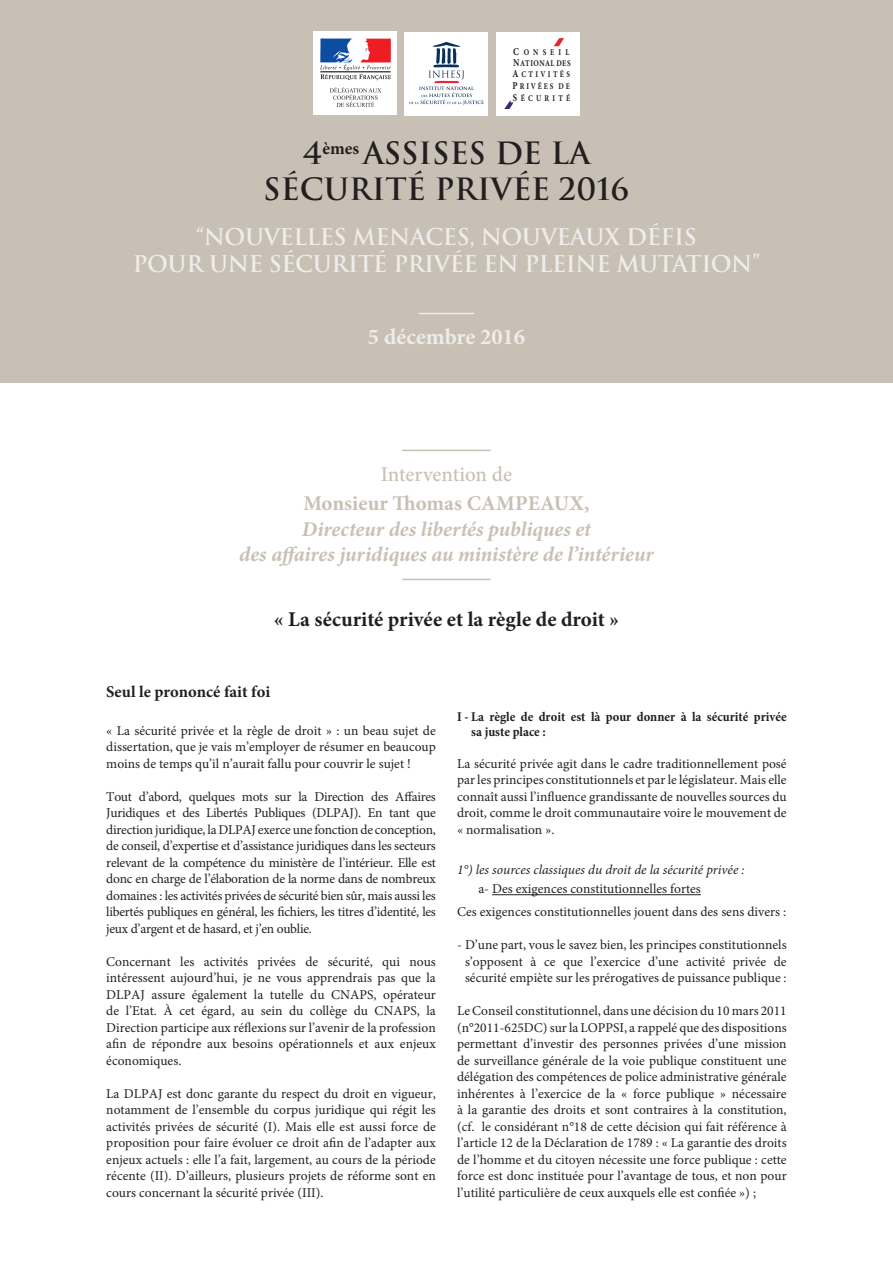
<style>
.page{position:relative;width:893px;height:1263px;background:#fff}
.page>*{position:absolute;margin:0;border:0;box-sizing:border-box;transform-origin:0 0}
.t1{font:700 30px/36px "Trajan";color:#231f20;text-align:center}
.t2{font:700 22.5px/27px "Trajan";letter-spacing:-.02em;color:#efedea;text-align:center}
.t3{font:700 22.5px "Minion Pro";color:#efedea}
.t4{font:italic 700 21px/25.2px "Minion Pro";letter-spacing:-.005em;color:#c8c0b4;text-align:center}
.t5{font:700 21px "Minion Pro";color:#231f20}
.t6{font:700 21px "Minion Pro";color:#c8c0b4}
.t7{font:500 21px "Minion Pro";letter-spacing:-.005em;color:#c8c0b4}
.t8{font:700 16.5px "Minion Pro";color:#231f20}
.t9{font:13.5px/16.5px "Minion Pro";color:#231f20;text-align:justify}
.t10{font:700 condensed 13.5px/15px "Minion Pro";color:#231f20}
.t11{font:italic 13.5px "Minion Pro";color:#231f20}
.t12{font:700 8.85px/11.6px "Minion Pro";letter-spacing:.325em;color:#231f20;scale:.82 1}
.s1{font-size:10.5px}
</style>
<div class="page">
<div style="left:0;top:0;width:893px;height:383px;background:#c8c0b4"></div>
<hr style="left:419px;top:313px;width:55px;height:1px;background:#efedea">
<div style="left:405px;top:32px;width:83px;height:83px;background:#fff"></div>
<svg style="left:409px;top:42px;width:75px;height:63px"></svg>
<div style="left:496px;top:32px;width:83px;height:83px;background:#fff"></div>
<svg style="left:554px;top:38px;width:10px;height:8px"></svg>
<svg style="left:504px;top:100px;width:9px;height:9px"></svg>
<div style="left:314px;top:31px;width:83px;height:84px;background:#fff"></div>
<svg style="left:320px;top:39px;width:71px;height:41px"></svg>
<svg style="left:330px;top:87px;width:51px;height:20px"></svg>
<hr style="left:402px;top:450px;width:89px;height:1px;background:#c8c0b4">
<hr style="left:402px;top:579px;width:89px;height:1px;background:#c8c0b4">
<hr style="left:492px;top:894px;width:209px;height:1px;background:#231f20">
<p class="t12" style="left:512px;top:46px;width:72px"><span class="s1">C</span> ONSEIL<br><span class="s1">N</span>ATIONAL DES<br><span class="s1">A</span>CTIVITÉS<br><span class="s1">P</span>RIVÉES DE<br><span class="s1">S</span>ÉCURITÉ</p>
<h1 class="t1" style="left:263px;top:136px;width:368px">4<sup>èmes</sup> ASSISES DE LA<br>SÉCURITÉ PRIVÉE 2016</h1>
<h2 class="t2" style="left:133px;top:223px;width:629px">“NOUVELLES MENACES, NOUVEAUX DÉFIS<br>POUR UNE SÉCURITÉ PRIVÉE EN PLEINE MUTATION”</h2>
<h2 class="t3" style="left:368px;top:321px;width:159px">5 décembre 2016</h2>
<h3 class="t7" style="left:381px;top:460px;width:133px">Intervention de</h3>
<h3 class="t6" style="left:303px;top:489px;width:288px">Monsieur Thomas CAMPEAUX,</h3>
<h3 class="t4" style="left:239px;top:516px;width:416px">Directeur des libertés publiques et<br>des affaires juridiques au ministère de l’intérieur</h3>
<h3 class="t5" style="left:274px;top:605px;width:347px">« La sécurité privée et la règle de droit »</h3>
<p class="t8" style="left:106px;top:680px;width:165px">Seul le prononcé fait foi</p>
<p class="t9" style="left:106px;top:722px;width:331px">« La sécurité privée et la règle de droit » : un beau sujet de dissertation, que je vais m’employer de résumer en beaucoup moins de temps qu’il n’aurait fallu pour couvrir le sujet !</p>
<p class="t9" style="left:106px;top:788px;width:331px">Tout d’abord, quelques mots sur la Direction des Affaires Juridiques et des Libertés Publiques (DLPAJ). En tant que direction juridique, la DLPAJ exerce une fonction de conception, de conseil, d’expertise et d’assistance juridiques dans les secteurs relevant de la compétence du ministère de l’intérieur. Elle est donc en charge de l’élaboration de la norme dans de nombreux domaines : les activités privées de sécurité bien sûr, mais aussi les libertés publiques en général, les fichiers, les titres d’identité, les jeux d’argent et de hasard, et j’en oublie.</p>
<p class="t9" style="left:106px;top:953px;width:331px">Concernant les activités privées de sécurité, qui nous intéressent aujourd’hui, je ne vous apprendrais pas que la DLPAJ assure également la tutelle du CNAPS, opérateur de l’Etat. À cet égard, au sein du collège du CNAPS, la Direction participe aux réflexions sur l’avenir de la profession afin de répondre aux besoins opérationnels et aux enjeux économiques.</p>
<p class="t9" style="left:106px;top:1085px;width:331px">La DLPAJ est donc garante du respect du droit en vigueur, notamment de l’ensemble du corpus juridique qui régit les activités privées de sécurité (I). Mais elle est aussi force de proposition pour faire évoluer ce droit afin de l’adapter aux enjeux actuels : elle l’a fait, largement, au cours de la période récente (II). D’ailleurs, plusieurs projets de réforme sont en cours concernant la sécurité privée (III).</p>
<p class="t10" style="left:471px;top:709px;width:317px;text-indent:-14px">I - La règle de droit est là pour donner à la sécurité privée sa juste place :</p>
<p class="t9" style="left:457px;top:755px;width:331px">La sécurité privée agit dans le cadre traditionnellement posé par les principes constitutionnels et par le législateur. Mais elle connaît aussi l’influence grandissante de nouvelles sources du droit, comme le droit communautaire voire le mouvement de « normalisation ».</p>
<p class="t11" style="left:457px;top:860px;width:289px">1°) les sources classiques du droit de la sécurité privée :</p>
<p class="t9" style="left:457px;top:878px;width:331px;line-height:22.8px;text-indent:21px">a- Des exigences constitutionnelles fortes<br>Ces exigences constitutionnelles jouent dans des sens divers :</p>
<p class="t9" style="left:457px;top:936px;width:331px;text-align:center">- D’une part, vous le savez bien, les principes constitutionnels s’opposent à ce que l’exercice d’une activité privée de sécurité empiète sur les prérogatives de puissance publique :</p>
<p class="t9" style="left:457px;top:1002px;width:331px">Le Conseil constitutionnel, dans une décision du 10 mars 2011 (n°2011-625DC) sur la LOPPSI, a rappelé que des dispositions permettant d’investir des personnes privées d’une mission de surveillance générale de la voie publique constituent une délégation des compétences de police administrative générale inhérentes à l’exercice de la « force publique » nécessaire à la garantie des droits et sont contraires à la constitution, (cf. le considérant n°18 de cette décision qui fait référence à l’article 12 de la Déclaration de 1789 : « La garantie des droits de l’homme et du citoyen nécessite une force publique : cette force est donc instituée pour l’avantage de tous, et non pour l’utilité particulière de ceux auxquels elle est confiée ») ;</p>
</div>
